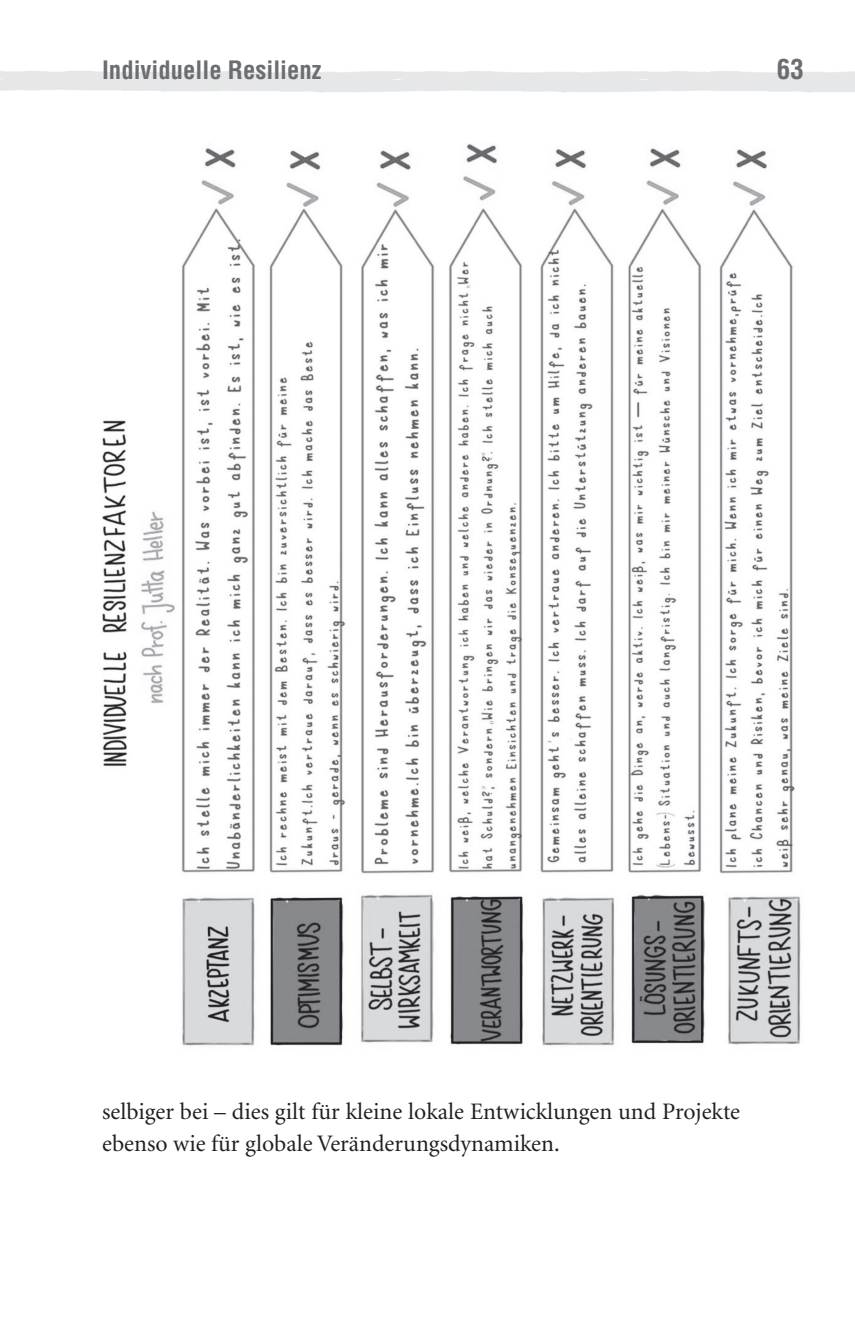
<style>
.page{position:relative;width:855px;height:1321px;background:#fff}
.page>*{position:absolute;margin:0;border:0;box-sizing:border-box;transform-origin:0 0}
.t1{font:700 condensed 27px "Helvetica";color:#6c6d70}
.t2{font:700 condensed 24.75px "Helvetica";color:#6c6d70}
.t3{font:23.62px/31.5px "Minion";color:#231f20}
</style>
<div class="page">
<img style="left:102px;top:143px;width:699px;height:903px">
<p class="t2" style="left:102px;top:55px;width:221px">Individuelle Resilienz</p>
<p class="t1" style="left:777px;top:52px;width:28px">63</p>
<p class="t3" style="left:102px;top:1096px;width:639px">selbiger bei – dies gilt für kleine lokale Entwicklungen und Projekte ebenso wie für globale Veränderungsdynamiken.</p>
</div>
